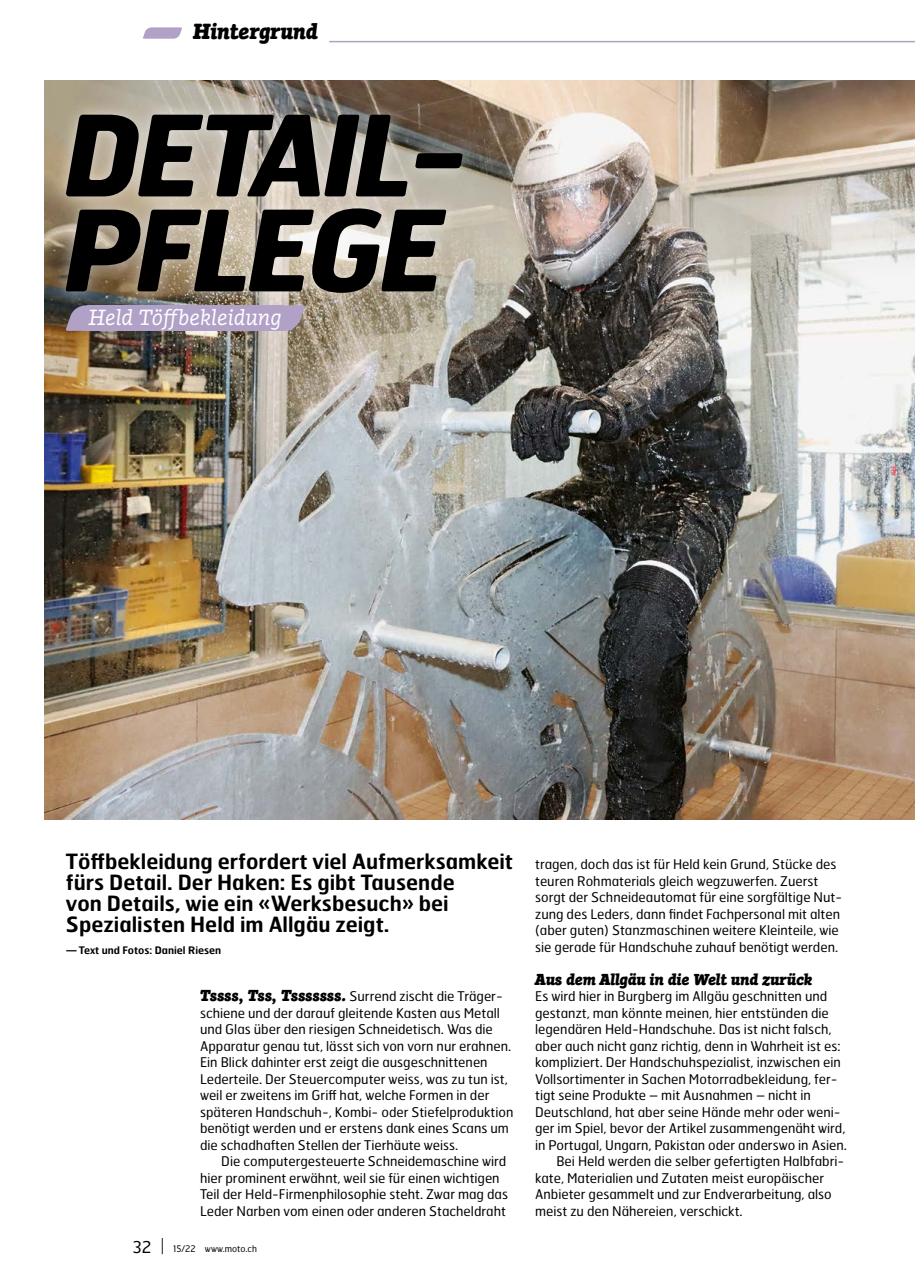
<style>
.page{position:relative;width:915px;height:1276px;background:#fff}
.page>*{position:absolute;margin:0;border:0;box-sizing:border-box;transform-origin:0 0}
.t1{font:italic 700 111.75px/94.9px "Hermes FB";letter-spacing:-.05em;color:#000}
.t2{font:italic 22.5px "Suhmo Pro";color:#fff}
.t3{font:italic 900 22.5px "Suhmo Pro";color:#000}
.t4{font:600 21px/21px "Hermes FB";color:#000}
.t5{font:italic 900 16.35px "Suhmo Pro";color:#000}
.t6{font:13.35px/16.5px "Hermes FB";color:#000}
.t7{font:600 10.35px "Hermes FB";color:#000}
.t8{font:9px "Hermes FB";color:#000}
.s1{font-family:"Suhmo Pro";font-weight:900;font-style:italic;font-size:16.35px}
.s2{font-size:16.35px}
.s3{font-weight:100;font-size:16.35px}
</style>
<div class="page">
<hr style="left:329px;top:41px;width:585px;height:1px;background:#b1a1c7">
<img style="left:45px;top:80px;width:869px;height:739px">
<div style="left:50px;top:98px;width:427px;height:211px;background:#fff;opacity:.65"></div>
<div style="left:87px;top:305px;width:196px;height:26px;background:#b1a1c7"></div>
<svg style="left:66px;top:305px;width:21px;height:26px"></svg>
<svg style="left:283px;top:305px;width:21px;height:26px"></svg>
<svg style="left:143px;top:27px;width:39px;height:12px"></svg>
<h2 class="t3" style="left:193px;top:16px;width:126px">Hintergrund</h2>
<h1 class="t1" style="left:65px;top:104px;width:406px">DETAIL-<br>PFLEGE</h1>
<h2 class="t2" style="left:89px;top:302px;width:194px">Held Töffbekleidung</h2>
<h3 class="t4" style="left:66px;top:850px;width:448px">Töffbekleidung erfordert viel Aufmerksamkeit fürs Detail. Der Haken: Es gibt Tausende<br>von Details, wie ein «Werksbesuch» bei Spezialisten Held im Allgäu zeigt.</h3>
<p class="t7" style="left:66px;top:943px;width:157px">—Text und Fotos: Daniel Riesen</p>
<p class="t6" style="left:200px;top:987px;width:315px"><span class="s1">Tssss, Tss, Tsssssss.</span> Surrend zischt die Träger&shy;schiene und der darauf gleitende Kasten aus Metall und Glas über den riesigen Schneidetisch. Was die Apparatur genau tut, lässt sich von vorn nur erahnen.<br>Ein Blick dahinter erst zeigt die ausgeschnittenen Lederteile. Der Steuercomputer weiss, was zu tun ist, weil er zweitens im Griff hat, welche Formen in der späteren Handschuh-, Kombi- oder Stiefelproduktion benötigt werden und er erstens dank eines Scans um die schadhaften Stellen der Tierhäute weiss.</p>
<p class="t6" style="left:200px;top:1152px;width:309px;text-indent:21px">Die computergesteuerte Schneidemaschine wird hier prominent erwähnt, weil sie für einen wichtigen Teil der Held-Firmenphilosophie steht. Zwar mag das Leder Narben vom einen oder anderen Stacheldraht</p>
<p class="t8" style="left:133px;top:1243px;width:125px"><span class="s2">32</span> <span class="s3">|</span> 15/22 www.moto.ch</p>
<p class="t6" style="left:535px;top:855px;width:308px">tragen, doch das ist für Held kein Grund, Stücke des teuren Rohmaterials gleich wegzuwerfen. Zuerst sorgt der Schneideautomat für eine sorgfältige Nut&shy;zung des Leders, dann findet Fachpersonal mit alten (aber guten) Stanzmaschinen weitere Kleinteile, wie sie gerade für Handschuhe zuhauf benötigt werden.</p>
<p class="t5" style="left:535px;top:968px;width:278px">Aus dem Allgäu in die Welt und zurück</p>
<p class="t6" style="left:535px;top:987px;width:293px">Es wird hier in Burgberg im Allgäu geschnitten und</p>
<p class="t6" style="left:535px;top:1004px;width:295px">gestanzt, man könnte meinen, hier entstünden die</p>
<p class="t6" style="left:535px;top:1020px;width:298px">legendären Held-Handschuhe. Das ist nicht falsch,</p>
<p class="t6" style="left:535px;top:1037px;width:307px">aber auch nicht ganz richtig, denn in Wahrheit ist es:</p>
<p class="t6" style="left:535px;top:1053px;width:307px">kompliziert. Der Handschuhspezialist, inzwischen ein</p>
<p class="t6" style="left:535px;top:1070px;width:304px">Vollsortimenter in Sachen Motorradbekleidung, fer-</p>
<p class="t6" style="left:535px;top:1086px;width:277px">tigt seine Produkte – mit Ausnahmen – nicht in</p>
<p class="t6" style="left:535px;top:1103px;width:307px">Deutschland, hat aber seine Hände mehr oder weni-</p>
<p class="t6" style="left:535px;top:1119px;width:312px">ger im Spiel, bevor der Artikel zusammengenäht wird,</p>
<p class="t6" style="left:535px;top:1136px;width:313px">in Portugal, Ungarn, Pakistan oder anderswo in Asien.</p>
<p class="t6" style="left:556px;top:1152px;width:289px">Bei Held werden die selber gefertigten Halbfabri-</p>
<p class="t6" style="left:535px;top:1169px;width:290px">kate, Materialien und Zutaten meist europäischer</p>
<p class="t6" style="left:535px;top:1185px;width:298px">Anbieter gesammelt und zur Endverarbeitung, also</p>
<p class="t6" style="left:535px;top:1202px;width:209px">meist zu den Nähereien, verschickt.</p>
</div>
